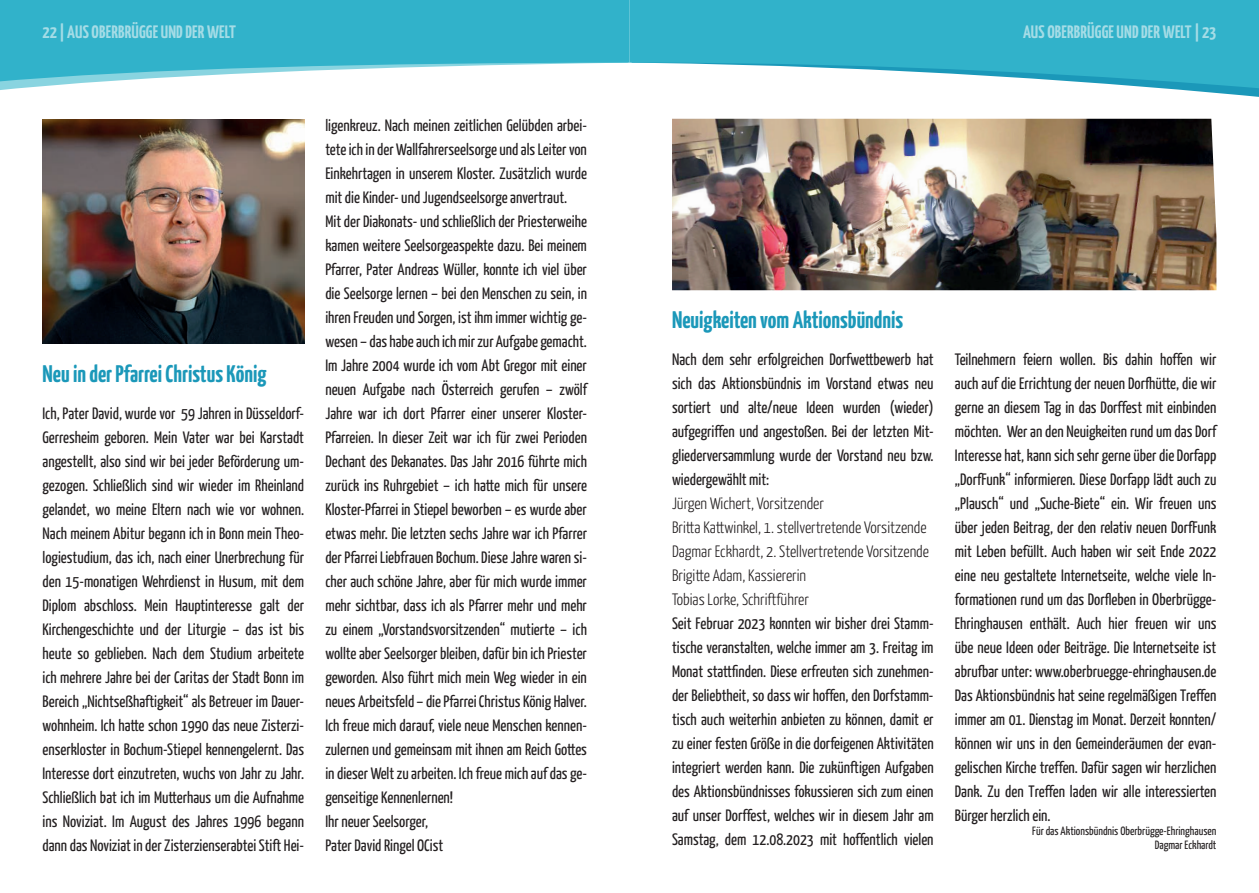
<style>
.page{position:relative;width:1259px;height:893px;background:#fff}
.page>*{position:absolute;margin:0;border:0;box-sizing:border-box;transform-origin:0 0}
.t1{font:700 24px "Yanone Kaffeesatz";color:#1b98b9}
.t2{font:700 18px "Yanone Kaffeesatz";letter-spacing:.01em;color:#a5dce6}
.t3{font:16.5px/24px "Yanone Kaffeesatz";color:#231f20;text-align:justify}
.t4{font:300 16.5px/24px "Yanone Kaffeesatz";color:#231f20}
.t5{font:12px/14.4px "Yanone Kaffeesatz";color:#231f20;text-align:right}
</style>
<div class="page">
<img style="left:672px;top:119px;width:544px;height:171px">
<img style="left:43px;top:119px;width:261px;height:225px">
<svg style="left:1172px;top:89px;width:87px;height:8px"></svg>
<svg style="left:629px;top:0;width:630px;height:89px;fill:#31b2ca"></svg>
<svg style="left:0;top:83px;width:80px;height:7px"></svg>
<svg style="left:0;top:0;width:629px;height:83px;background:#50bdd2"></svg>
<p class="t2" style="left:43px;top:21px;width:195px">22 | AUS OBERBRÜGGE UND DER WELT</p>
<p class="t2" style="left:1023px;top:21px;width:195px">AUS OBERBRÜGGE UND DER WELT | 23</p>
<h1 class="t1" style="left:43px;top:359px;width:225px">Neu in der Pfarrei Christus König</h1>
<p class="t3" style="left:43px;top:400px;width:263px">Ich, Pater David, wurde vor 59 Jahren in Düsseldorf-Gerresheim geboren. Mein Vater war bei Karstadt angestellt, also sind wir bei jeder Beförderung um&shy;gezogen. Schließlich sind wir wieder im Rheinland gelandet, wo meine Eltern nach wie vor wohnen.<br>Nach meinem Abitur begann ich in Bonn mein Theo&shy;logiestudium, das ich, nach einer Unerbrechung für den 15-monatigen Wehrdienst in Husum, mit dem Diplom abschloss. Mein Hauptinteresse galt der Kirchengeschichte und der Liturgie – das ist bis heute so geblieben. Nach dem Studium arbeitete ich mehrere Jahre bei der Caritas der Stadt Bonn im Bereich „Nichtseßhaftigkeit“ als Betreuer im Dauer&shy;wohnheim. Ich hatte schon 1990 das neue Zisterzi&shy;enserkloster in Bochum-Stiepel kennengelernt. Das Interesse dort einzutreten, wuchs von Jahr zu Jahr.<br>Schließlich bat ich im Mutterhaus um die Aufnahme ins Noviziat. Im August des Jahres 1996 begann dann das Noviziat in der Zisterzienserabtei Stift Hei-</p>
<p class="t3" style="left:325px;top:113px;width:263px;text-align:left">ligenkreuz. Nach meinen zeitlichen Gelübden arbei&shy;tete ich in der Wallfahrerseelsorge und als Leiter von Einkehrtagen in unserem Kloster. Zusätzlich wurde mit die Kinder- und Jugendseelsorge anvertraut.<br>Mit der Diakonats- und schließlich der Priesterweihe kamen weitere Seelsorgeaspekte dazu. Bei meinem Pfarrer, Pater Andreas Wüller, konnte ich viel über die Seelsorge lernen – bei den Menschen zu sein, in ihren Freuden und Sorgen, ist ihm immer wichtig ge&shy;wesen – das habe auch ich mir zur Aufgabe gemacht.<br>Im Jahre 2004 wurde ich vom Abt Gregor mit einer neuen Aufgabe nach Österreich gerufen – zwölf Jahre war ich dort Pfarrer einer unserer Kloster-Pfarreien. In dieser Zeit war ich für zwei Perioden Dechant des Dekanates. Das Jahr 2016 führte mich zurück ins Ruhrgebiet – ich hatte mich für unsere Kloster-Pfarrei in Stiepel beworben – es wurde aber etwas mehr. Die letzten sechs Jahre war ich Pfarrer der Pfarrei Liebfrauen Bochum. Diese Jahre waren si&shy;cher auch schöne Jahre, aber für mich wurde immer mehr sichtbar, dass ich als Pfarrer mehr und mehr zu einem „Vorstandsvorsitzenden“ mutierte – ich wollte aber Seelsorger bleiben, dafür bin ich Priester geworden. Also führt mich mein Weg wieder in ein neues Arbeitsfeld – die Pfarrei Christus König Halver.<br>Ich freue mich darauf, viele neue Menschen kennen&shy;zulernen und gemeinsam mit ihnen am Reich Gottes in dieser Welt zu arbeiten. Ich freue mich auf das ge&shy;genseitige Kennenlernen!<br>Ihr neuer Seelsorger,<br>Pater David Ringel OCist</p>
<h1 class="t1" style="left:672px;top:305px;width:233px">Neuigkeiten vom Aktionsbündnis</h1>
<p class="t3" style="left:672px;top:346px;width:263px">Nach dem sehr erfolgreichen Dorfwettbewerb hat sich das Aktionsbündnis im Vorstand etwas neu sortiert und alte/neue Ideen wurden (wieder) aufgegriffen und angestoßen. Bei der letzten Mit&shy;gliederversammlung wurde der Vorstand neu bzw. wiedergewählt mit:</p>
<p class="t4" style="left:672px;top:490px;width:258px">Jürgen Wichert, Vorsitzender<br>Britta Kattwinkel, 1. stellvertretende Vorsitzende Dagmar Eckhardt, 2. Stellvertretende Vorsitzende Brigitte Adam, Kassiererin<br>Tobias Lorke, Schriftführer</p>
<p class="t3" style="left:672px;top:610px;width:263px">Seit Februar 2023 konnten wir bisher drei Stamm&shy;tische veranstalten, welche immer am 3. Freitag im Monat stattfinden. Diese erfreuten sich zunehmen&shy;der Beliebtheit, so dass wir hoffen, den Dorfstamm&shy;tisch auch weiterhin anbieten zu können, damit er zu einer festen Größe in die dorfeigenen Aktivitäten integriert werden kann. Die zukünftigen Aufgaben des Aktionsbündnisses fokussieren sich zum einen auf unser Dorffest, welches wir in diesem Jahr am Samstag, dem 12.08.2023 mit hoffentlich vielen</p>
<p class="t3" style="left:955px;top:346px;width:263px">Teilnehmern feiern wollen. Bis dahin hoffen wir auch auf die Errichtung der neuen Dorfhütte, die wir gerne an diesem Tag in das Dorffest mit einbinden möchten. Wer an den Neuigkeiten rund um das Dorf Interesse hat, kann sich sehr gerne über die Dorfapp „DorfFunk“ informieren. Diese Dorfapp lädt auch zu „Plausch“ und „Suche-Biete“ ein. Wir freuen uns über jeden Beitrag, der den relativ neuen DorfFunk mit Leben befüllt. Auch haben wir seit Ende 2022 eine neu gestaltete Internetseite, welche viele In&shy;formationen rund um das Dorfleben in Oberbrügge-Ehringhausen enthält. Auch hier freuen wir uns übe neue Ideen oder Beiträge. Die Internetseite ist abrufbar unter: www.oberbruegge-ehringhausen.de Das Aktionsbündnis hat seine regelmäßigen Treffen immer am 01. Dienstag im Monat. Derzeit konnten/ können wir uns in den Gemeinderäumen der evan&shy;gelischen Kirche treffen. Dafür sagen wir herzlichen Dank. Zu den Treffen laden wir alle interessierten Bürger herzlich ein.</p>
<p class="t5" style="left:1032px;top:823px;width:186px">Für das Aktionsbündnis Oberbrügge-Ehringhausen<br>Dagmar Eckhardt</p>
</div>
